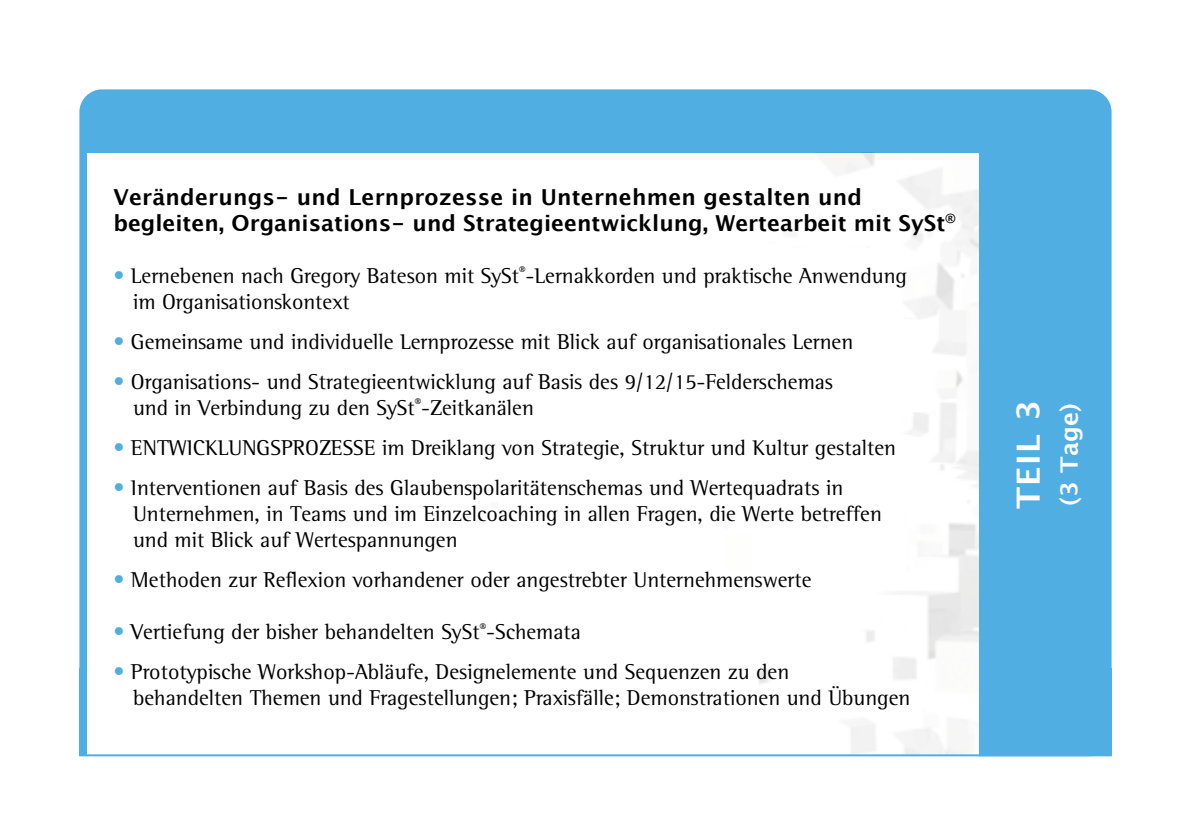
<style>
.page{position:relative;width:1191px;height:840px;background:#fff}
.page>*{position:absolute;margin:0;border:0;box-sizing:border-box;transform-origin:0 0}
.t1{font:700 32px "Lucida Grande";color:#fff}
.t2{font:700 24px "Lucida Grande";color:#fff}
.t3{font:22px/26px "Rotis Semi Serif";color:#000}
.t4{font:700 22px/26px "Lucida Grande";color:#000}
.s1{color:#51aee2}
</style>
<div class="page">
<div style="left:79px;top:89px;width:1032px;height:666px;background:#51aee2;border-radius:23px"></div>
<div style="left:79px;top:668px;width:1032px;height:87px;background:#51aee2"></div>
<div style="left:87px;top:153px;width:891px;height:619px;background:#fff"></div>
<img style="left:758px;top:153px;width:220px;height:601px">
<hr style="left:79px;top:754px;width:1032px;height:2px;background:#51aee2">
<div style="left:703px;top:244px;width:87px;height:71px;background:#fff"></div>
<div style="left:782px;top:340px;width:43px;height:48px;background:#fff"></div>
<div style="left:760px;top:240px;width:126px;height:47px;background:#fff"></div>
<div style="left:706px;top:205px;width:62px;height:56px;background:#fff"></div>
<div style="left:788px;top:248px;width:91px;height:66px;background:#fff"></div>
<div style="left:693px;top:308px;width:72px;height:47px;background:#fff"></div>
<div style="left:777px;top:329px;width:72px;height:47px;background:#fff"></div>
<div style="left:752px;top:484px;width:154px;height:93px;background:#fff"></div>
<svg style="left:828px;top:311px;width:100px;height:104px"></svg>
<p class="t4" style="left:113px;top:184px;width:844px">Veränderungs- und Lernprozesse in Unternehmen gestalten und begleiten, Organisations- und Strategieentwicklung, Wertearbeit mit SySt<sup>®</sup></p>
<p class="t3" style="left:133px;top:262px;width:775px;text-indent:-20px"><span class="s1">•</span> Lernebenen nach Gregory Bateson mit SySt<sup>®</sup>-Lernakkorden und praktische Anwendung im Organisationskontext</p>
<p class="t3" style="left:113px;top:328px;width:741px"><span class="s1">•</span> Gemeinsame und individuelle Lernprozesse mit Blick auf organisationales Lernen</p>
<p class="t3" style="left:133px;top:368px;width:701px;text-indent:-20px"><span class="s1">•</span> Organisations- und Strategieentwicklung auf Basis des 9/12/15-Felderschemas und in Verbindung zu den SySt<sup>®</sup>-Zeitkanälen</p>
<p class="t3" style="left:113px;top:434px;width:784px"><span class="s1">•</span> ENTWICKLUNGSPROZESSE im Dreiklang von Strategie, Struktur und Kultur gestalten</p>
<p class="t3" style="left:133px;top:474px;width:750px;text-indent:-20px"><span class="s1">•</span> Interventionen auf Basis des Glaubenspolaritätenschemas und Wertequadrats in<br>Unternehmen, in Teams und im Einzelcoaching in allen Fragen, die Werte betreffen und mit Blick auf Wertespannungen</p>
<p class="t3" style="left:113px;top:566px;width:699px"><span class="s1">•</span> Methoden zur Reflexion vorhandener oder angestrebter Unternehmenswerte</p>
<p class="t3" style="left:113px;top:618px;width:469px"><span class="s1">•</span> Vertiefung der bisher behandelten SySt<sup>®</sup>-Schemata</p>
<p class="t3" style="left:133px;top:658px;width:778px;text-indent:-20px"><span class="s1">•</span> Prototypische Workshop-Abläufe, Designelemente und Sequenzen zu den<br>behandelten Themen und Fragestellungen; Praxisfälle; Demonstrationen und Übungen</p>
<h1 class="t1" style="left:1010px;top:508px;width:110px;rotate:-90deg">TEIL 3</h1>
<p class="t2" style="left:1055px;top:505px;width:104px;rotate:-90deg">(3 Tage)</p>
</div>
